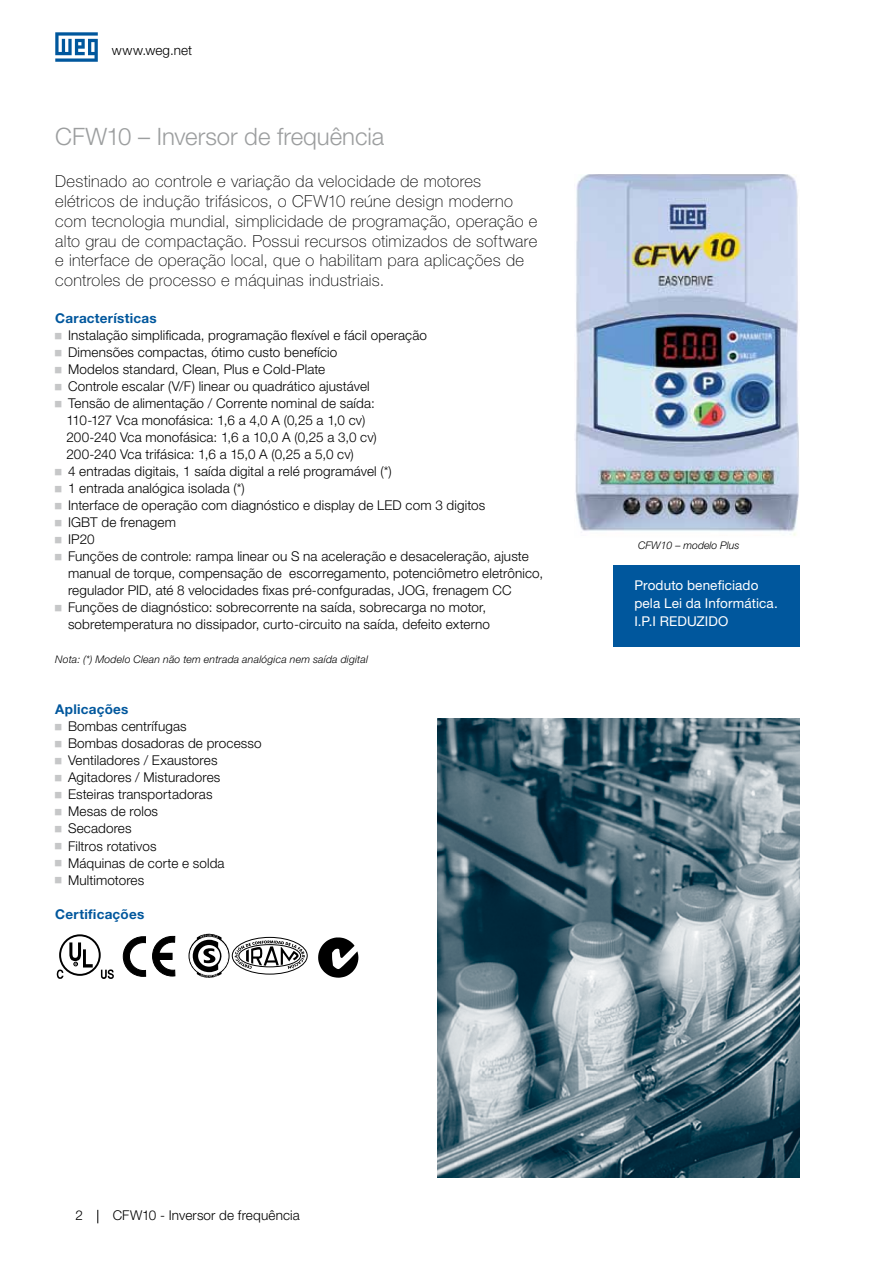
<style>
.page{position:relative;width:893px;height:1263px;background:#fff}
.page>*{position:absolute;margin:0;border:0;box-sizing:border-box;transform-origin:0 0}
.t1{font:300 24px "Helvetica Neue LT Pro";letter-spacing:-.005em;color:#9c9e9f}
.t2{font:100 16.5px/19.8px "Helvetica Neue LT Pro";letter-spacing:.02em;color:#000}
.t3{font:300 13.5px/17px "Helvetica Neue LT Pro";letter-spacing:.01em;color:#000}
.t4{font:13.5px/18px "Helvetica Neue LT Pro";letter-spacing:.01em;color:#fff}
.t5{font:700 13.5px "Helvetica Neue LT Pro";letter-spacing:.02em;color:#00579d}
.t6{font:italic 300 10.5px "Helvetica Neue LT Pro";letter-spacing:.015em;color:#000}
</style>
<div class="page">
<svg style="left:55px;top:32px;width:43px;height:30px"></svg>
<svg style="left:97px;top:1210px;width:1px;height:13px"></svg>
<div style="left:613px;top:565px;width:186px;height:81px;background:#00579d"></div>
<img style="left:438px;top:719px;width:361px;height:459px">
<img style="left:575px;top:174px;width:224px;height:362px">
<svg style="left:69px;top:942px;width:24px;height:25px"></svg>
<svg style="left:122px;top:935px;width:54px;height:42px"></svg>
<div style="left:159px;top:953px;width:13px;height:6px;background:#000"></div>
<div style="left:158px;top:953px;width:15px;height:7px;border:1px solid #000"></div>
<svg style="left:57px;top:969px;width:6px;height:10px"></svg>
<svg style="left:101px;top:969px;width:13px;height:10px"></svg>
<svg style="left:189px;top:933px;width:116px;height:45px"></svg>
<svg style="left:318px;top:937px;width:40px;height:41px"></svg>
<div style="left:59px;top:934px;width:42px;height:42px;border:2px solid #000;border-radius:50%"></div>
<p class="t3" style="left:112px;top:42px;width:82px">www.weg.net</p>
<h1 class="t1" style="left:55px;top:121px;width:330px">CFW10 – Inversor de frequência</h1>
<p class="t2" style="left:55px;top:171px;width:484px">Destinado ao controle e variação da velocidade de motores elétricos de indução trifásicos, o CFW10 reúne design moderno com tecnologia mundial, simplicidade de programação, operação e alto grau de compactação. Possui recursos otimizados de software e interface de operação local, que o habilitam para aplicações de controles de processo e máquinas industriais.</p>
<p class="t5" style="left:55px;top:310px;width:103px">Características</p>
<p class="t3" style="left:67px;top:327px;width:478px">Instalação simplificada, programação flexível e fácil operação<br>Dimensões compactas, ótimo custo benefício<br>Modelos standard, Clean, Plus e Cold-Plate<br>Controle escalar (V/F) linear ou quadrático ajustável<br>Tensão de alimentação / Corrente nominal de saída:<br>110-127 Vca monofásica: 1,6 a 4,0 A (0,25 a 1,0 cv)<br>200-240 Vca monofásica: 1,6 a 10,0 A (0,25 a 3,0 cv)<br>200-240 Vca trifásica: 1,6 a 15,0 A (0,25 a 5,0 cv)<br>4 entradas digitais, 1 saída digital a relé programável (*)<br>1 entrada analógica isolada (*)<br>Interface de operação com diagnóstico e display de LED com 3 digitos<br>IGBT de frenagem<br>IP20<br>Funções de controle: rampa linear ou S na aceleração e desaceleração, ajuste manual de torque, compensação de escorregamento, potenciômetro eletrônico, regulador PID, até 8 velocidades fixas pré-confguradas, JOG, frenagem CC Funções de diagnóstico: sobrecorrente na saída, sobrecarga no motor, sobretemperatura no dissipador, curto-circuito na saída, defeito externo</p>
<p class="t6" style="left:55px;top:653px;width:314px">Nota: (*) Modelo Clean não tem entrada analógica nem saída digital</p>
<p class="t5" style="left:55px;top:701px;width:75px">Aplicações</p>
<p class="t3" style="left:68px;top:718px;width:195px">Bombas centrífugas<br>Bombas dosadoras de processo<br>Ventiladores / Exaustores<br>Agitadores / Misturadores<br>Esteiras transportadoras<br>Mesas de rolos<br>Secadores<br>Filtros rotativos<br>Máquinas de corte e solda<br>Multimotores</p>
<p class="t5" style="left:55px;top:905px;width:91px">Certificações</p>
<p class="t6" style="left:638px;top:539px;width:103px">CFW10 – modelo Plus</p>
<p class="t4" style="left:634px;top:576px;width:145px">Produto beneficiado pela Lei da Informática.<br>I.P.I REDUZIDO</p>
<p class="t3" style="left:75px;top:1207px;width:9px">2</p>
<p class="t3" style="left:113px;top:1207px;width:189px">CFW10 - Inversor de frequência</p>
</div>
